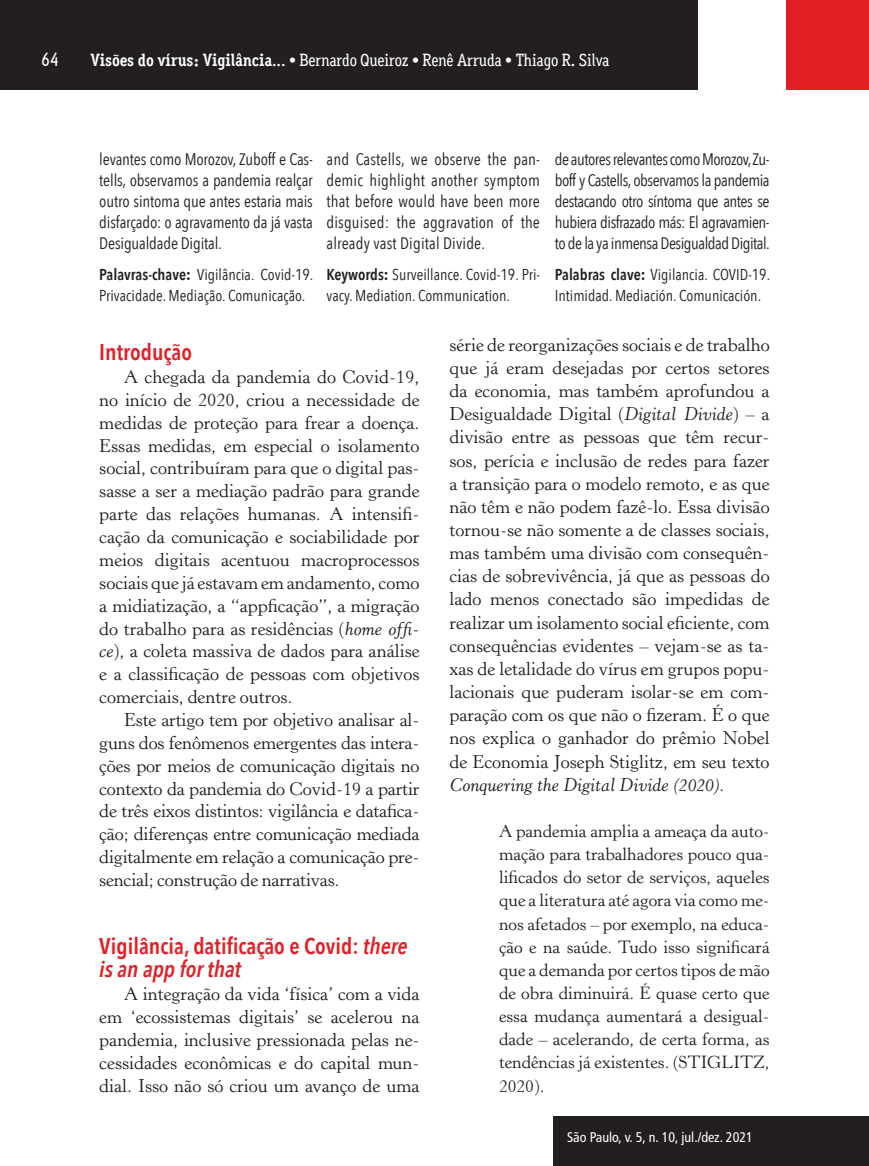
<style>
.page{position:relative;width:869px;height:1166px;background:#fff}
.page>*{position:absolute;margin:0;border:0;box-sizing:border-box;transform-origin:0 0}
.t1{font:600 22.75px/22.9px "Avenir Next Condensed";color:#e41e25}
.t2{font:500 19.25px "Aaux Office";color:#fff}
.t3{font:18.38px/22.9px "Horley Old Style";color:#231f20;text-align:justify}
.t4{font:italic 18.38px "Horley Old Style";color:#231f20}
.t5{font:17.5px/23.1px "Horley Old Style";color:#231f20;text-align:justify}
.t6{font:500 17.5px "Aaux Office";letter-spacing:-.01em;color:#fff}
.t7{font:16.62px/21px "Avenir Next Condensed";letter-spacing:-.01em;color:#231f20;text-align:justify}
.t8{font:15.75px/21px "Avenir Next Condensed";color:#231f20}
.t9{font:condensed 14px "Frutiger LT Std";color:#fff}
.s1{font-weight:700}
.s2{font-weight:600}
.s3{font-style:italic}
</style>
<div class="page">
<div style="left:785px;top:0;width:83px;height:90px;background:#e41e25"></div>
<div style="left:0;top:0;width:697px;height:89px;background:#231f20"></div>
<div style="left:553px;top:1116px;width:314px;height:50px;background:#231f20"></div>
<p class="t2" style="left:42px;top:48px;width:19px">64</p>
<p class="t6" style="left:91px;top:50px;width:520px"><span class="s1">Visões do vírus: Vigilância...</span> • Bernardo Queiroz • Renê Arruda • Thiago R. Silva</p>
<p class="t7" style="left:99px;top:149px;width:215px">levantes como Morozov, Zuboff e Cas&shy;tells, observamos a pandemia realçar outro sintoma que antes estaria mais disfarçado: o agravamento da já vasta Desigualdade Digital.</p>
<p class="t8" style="left:99px;top:264px;width:215px"><span class="s2">Palavras-chave</span><span class="s1">:</span> Vigilância. Covid-19.<br>Privacidade. Mediação. Comunicação.</p>
<p class="t7" style="left:326px;top:149px;width:215px">and Castells, we observe the pan&shy;demic highlight another symptom that before would have been more disguised: the aggravation of the already vast Digital Divide.</p>
<p class="t8" style="left:326px;top:264px;width:215px"><span class="s2">Keywords</span><span class="s1">:</span> Surveillance. Covid-19. Pri&shy;vacy. Mediation. Communication.</p>
<p class="t7" style="left:554px;top:149px;width:216px">de autores relevantes como Morozov, Zu&shy;boff y Castells, observamos la pandemia destacando otro síntoma que antes se hubiera disfrazado más: El agravamien&shy;to de la ya inmensa Desigualdad Digital.</p>
<p class="t8" style="left:554px;top:264px;width:217px"><span class="s2">Palabras clave</span><span class="s1">:</span> Vigilancia. COVID-19.<br>Intimidad. Mediación. Comunicación.</p>
<p class="t1" style="left:99px;top:341px;width:94px">Introdução</p>
<p class="t3" style="left:99px;top:366px;width:321px;text-indent:25px">A chegada da pandemia do Covid-19, no início de 2020, criou a necessidade de medidas de proteção para frear a doença.<br>Essas medidas, em especial o isolamento social, contribuíram para que o digital pas&shy;sasse a ser a mediação padrão para grande parte das relações humanas. A intensifi&shy;cação da comunicação e sociabilidade por meios digitais acentuou macroprocessos sociais que já estavam em andamento, como a midiatização, a “appficação”, a migração do trabalho para as residências (<span class="s3">home offi&shy;ce</span>), a coleta massiva de dados para análise e a classificação de pessoas com objetivos comerciais, dentre outros.</p>
<p class="t3" style="left:99px;top:709px;width:321px;text-indent:25px">Este artigo tem por objetivo analisar al&shy;guns dos fenômenos emergentes das intera&shy;ções por meios de comunicação digitais no contexto da pandemia do Covid-19 a partir de três eixos distintos: vigilância e datafica&shy;ção; diferenças entre comunicação mediada digitalmente em relação a comunicação pre&shy;sencial; construção de narrativas.</p>
<p class="t1" style="left:99px;top:935px;width:310px">Vigilância, datificação e Covid: <span class="s3">there is an app for that</span></p>
<p class="t3" style="left:99px;top:983px;width:321px;text-indent:25px">A integração da vida ‘física’ com a vida em ‘ecossistemas digitais’ se acelerou na pandemia, inclusive pressionada pelas ne&shy;cessidades econômicas e do capital mun&shy;dial. Isso não só criou um avanço de uma</p>
<p class="t3" style="left:449px;top:333px;width:321px">série de reorganizações sociais e de trabalho que já eram desejadas por certos setores da economia, mas também aprofundou a Desigualdade Digital (<span class="s3">Digital Divide</span>) – a divisão entre as pessoas que têm recur&shy;sos, perícia e inclusão de redes para fazer a transição para o modelo remoto, e as que não têm e não podem fazê-lo. Essa divisão tornou-se não somente a de classes sociais, mas também uma divisão com consequên&shy;cias de sobrevivência, já que as pessoas do lado menos conectado são impedidas de realizar um isolamento social eficiente, com consequências evidentes – vejam-se as ta&shy;xas de letalidade do vírus em grupos popu&shy;lacionais que puderam isolar-se em com&shy;paração com os que não o fizeram. É o que nos explica o ganhador do prêmio Nobel de Economia Joseph Stiglitz, em seu texto</p>
<p class="t4" style="left:449px;top:773px;width:277px">Conquering the Digital Divide (2020).</p>
<p class="t5" style="left:499px;top:820px;width:272px">A pandemia amplia a ameaça da auto&shy;mação para trabalhadores pouco qua&shy;lificados do setor de serviços, aqueles que a literatura até agora via como me&shy;nos afetados – por exemplo, na educa&shy;ção e na saúde. Tudo isso significará que a demanda por certos tipos de mão de obra diminuirá. É quase certo que essa mudança aumentará a desigual&shy;dade – acelerando, de certa forma, as tendências já existentes. (STIGLITZ, 2020).</p>
<p class="t9" style="left:567px;top:1129px;width:187px">São Paulo, v. 5, n. 10, jul./dez. 2021</p>
</div>
